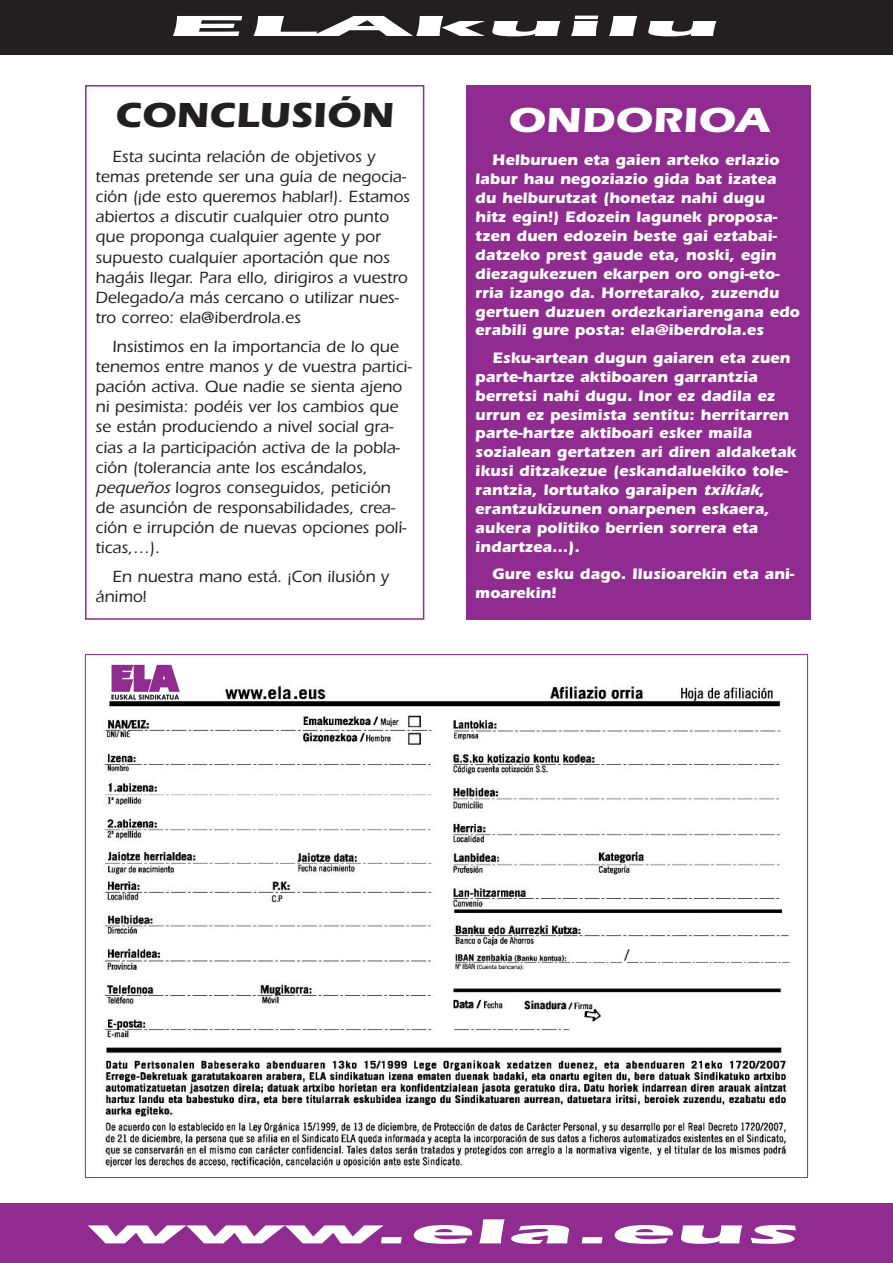
<style>
.page{position:relative;width:893px;height:1263px;background:#fff}
.page>*{position:absolute;margin:0;border:0;box-sizing:border-box;transform-origin:0 0}
.t1{font:700 36px "Itc Eras";color:#fff;scale:3 1}
.t2{font:700 36px "Itc Eras";color:#231f20;scale:1.1 1}
.t3{font:700 36px "Itc Eras";color:#fff;scale:1.2 1}
.t4{font:700 30px "Itc Eras";color:#fff;scale:4 1}
.t5{font:500 16.8px/20.1px "Itc Eras";color:#231f20}
.t6{font:700 15.75px/18.9px "Itc Eras";color:#fff}
.s1{font-style:italic}
</style>
<div class="page">
<div style="left:0;top:0;width:893px;height:55px;background:#231f20"></div>
<div style="left:0;top:1203px;width:893px;height:60px;background:#902b90"></div>
<img style="left:103px;top:664px;width:688px;height:504px">
<svg style="left:111px;top:665px;width:69px;height:35px"></svg>
<div style="left:85px;top:85px;width:339px;height:535px;border:2px solid #902b90"></div>
<div style="left:466px;top:85px;width:345px;height:535px;background:#902b90"></div>
<h2 class="t4" style="left:165px;top:15px;width:140px">ELAkuilu</h2>
<h1 class="t2" style="left:115px;top:103px;width:255px">CONCLUSIÓN</h1>
<p class="t5" style="left:96px;top:148px;width:316px;text-indent:17px">Esta sucinta relación de objetivos y temas pretende ser una guía de negocia&shy;ción (¡de esto queremos hablar!). Estamos abiertos a discutir cualquier otro punto que proponga cualquier agente y por supuesto cualquier aportación que nos hagáis llegar. Para ello, dirigiros a vuestro Delegado/a más cercano o utilizar nues&shy;tro correo: ela@iberdrola.es</p>
<p class="t5" style="left:96px;top:338px;width:318px;text-indent:17px">Insistimos en la importancia de lo que tenemos entre manos y de vuestra partici&shy;pación activa. Que nadie se sienta ajeno ni pesimista: podéis ver los cambios que se están produciendo a nivel social gra&shy;cias a la participación activa de la pobla&shy;ción (tolerancia ante los escándalos, <span class="s1">pequeños</span> logros conseguidos, petición de asunción de responsabilidades, crea&shy;ción e irrupción de nuevas opciones polí&shy;ticas,…).</p>
<p class="t5" style="left:96px;top:568px;width:295px;text-indent:17px">En nuestra mano está. ¡Con ilusión y ánimo!</p>
<h1 class="t3" style="left:508px;top:107px;width:219px">ONDORIOA</h1>
<p class="t6" style="left:475px;top:152px;width:326px;text-indent:17px">Helburuen eta gaien arteko erlazio labur hau negoziazio gida bat izatea du helburutzat (honetaz nahi dugu<br>hitz egin!) Edozein lagunek proposa&shy;tzen duen edozein beste gai eztabai&shy;datzeko prest gaude eta, noski, egin diezagukezuen ekarpen oro ongi-eto&shy;rria izango da. Horretarako, zuzendu gertuen duzuen ordezkariarengana edo erabili gure posta: ela@iberdrola.es</p>
<p class="t6" style="left:475px;top:350px;width:323px;text-indent:17px">Esku-artean dugun gaiaren eta zuen parte-hartze aktiboaren garrantzia berretsi nahi dugu. Inor ez dadila ez urrun ez pesimista sentitu: herritarren parte-hartze aktiboari esker maila sozialean gertatzen ari diren aldaketak ikusi ditzakezue (eskandaluekiko tole&shy;rantzia, lortutako garaipen <span class="s1">txikiak</span>, erantzukizunen onarpenen eskaera, aukera politiko berrien sorrera eta indartzea...).</p>
<p class="t6" style="left:475px;top:566px;width:321px;text-indent:17px">Gure esku dago. Ilusioarekin eta ani&shy;moarekin!</p>
<h1 class="t1" style="left:86px;top:1219px;width:239px">www.ela.eus</h1>
</div>
